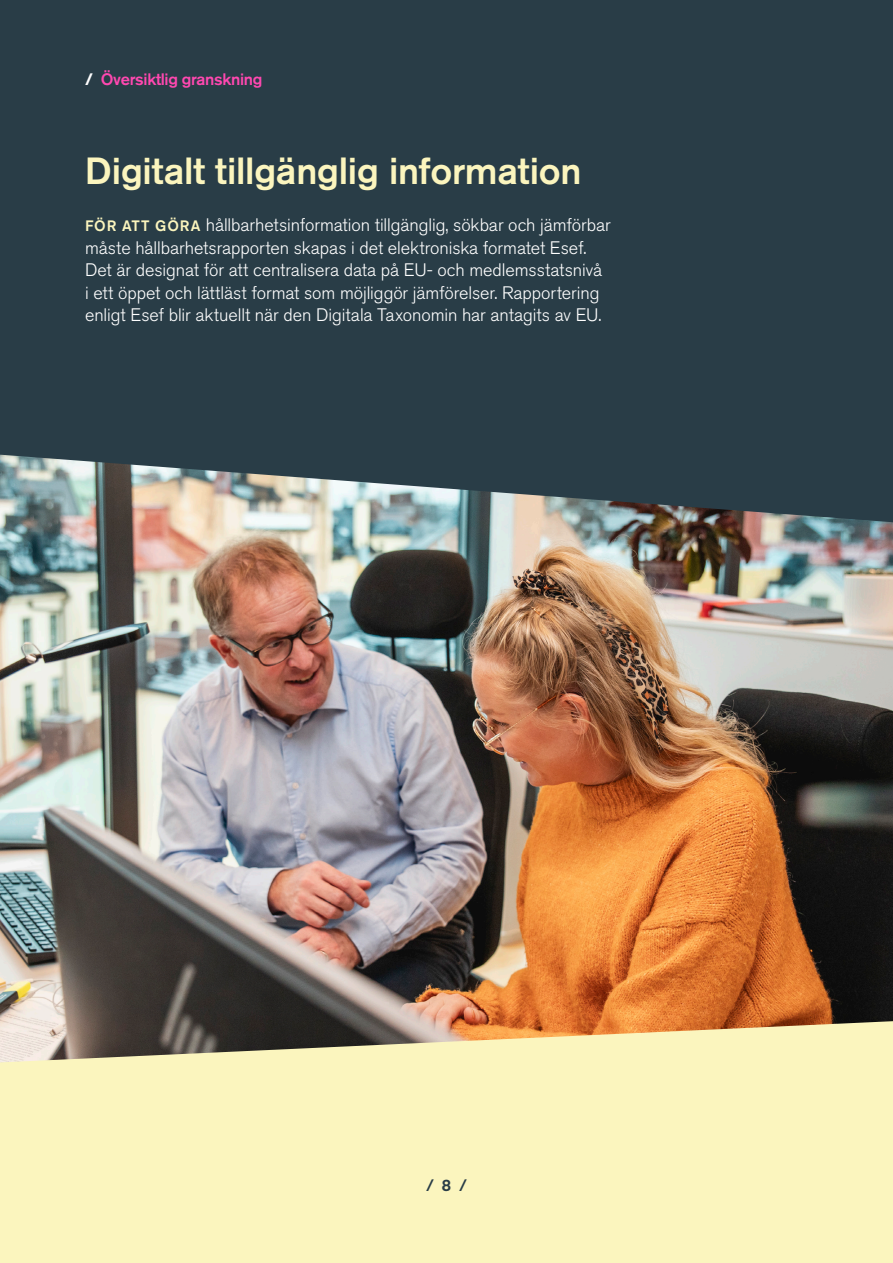
<style>
.page{position:relative;width:893px;height:1263px;background:#293d47}
.page>*{position:absolute;margin:0;border:0;box-sizing:border-box;transform-origin:0 0}
.t1{font:500 37.5px "Akzidenz Grotesk BE";letter-spacing:-.005em;color:#fbf5be}
.t2{font:300 18px/22.5px "Akzidenz Grotesk BE";letter-spacing:-.005em;color:#fff}
.t3{font:500 16.5px "Akzidenz Grotesk BE";letter-spacing:-.02em;color:#ff48b0}
.t4{font:500 16.5px "Akzidenz Grotesk BE";color:#293d47}
.s1{font-weight:700;color:#fff}
.s2{font-weight:500;font-size:15px;color:#fbf5be}
</style>
<div class="page">
<img style="left:0;top:455px;width:893px;height:566px">
<svg style="left:0;top:1021px;width:893px;height:242px;background:#f1e9b4"></svg>
<p class="t3" style="left:85px;top:69px;width:179px"><span class="s1">/</span> Översiktlig granskning</p>
<p class="t1" style="left:85px;top:148px;width:498px">Digitalt tillgänglig information</p>
<p class="t2" style="left:85px;top:214px;width:527px"><span class="s2">FÖR ATT GÖRA</span> hållbarhetsinformation tillgänglig, sökbar och jämförbar måste hållbarhetsrapporten skapas i det elektroniska formatet Esef.<br>Det är designat för att centralisera data på EU- och medlemsstatsnivå<br>i ett öppet och lättläst format som möjliggör jämförelser. Rapportering enligt Esef blir aktuellt när den Digitala Taxonomin har antagits av EU.</p>
<p class="t4" style="left:426px;top:1175px;width:42px">/ 8 /</p>
</div>
